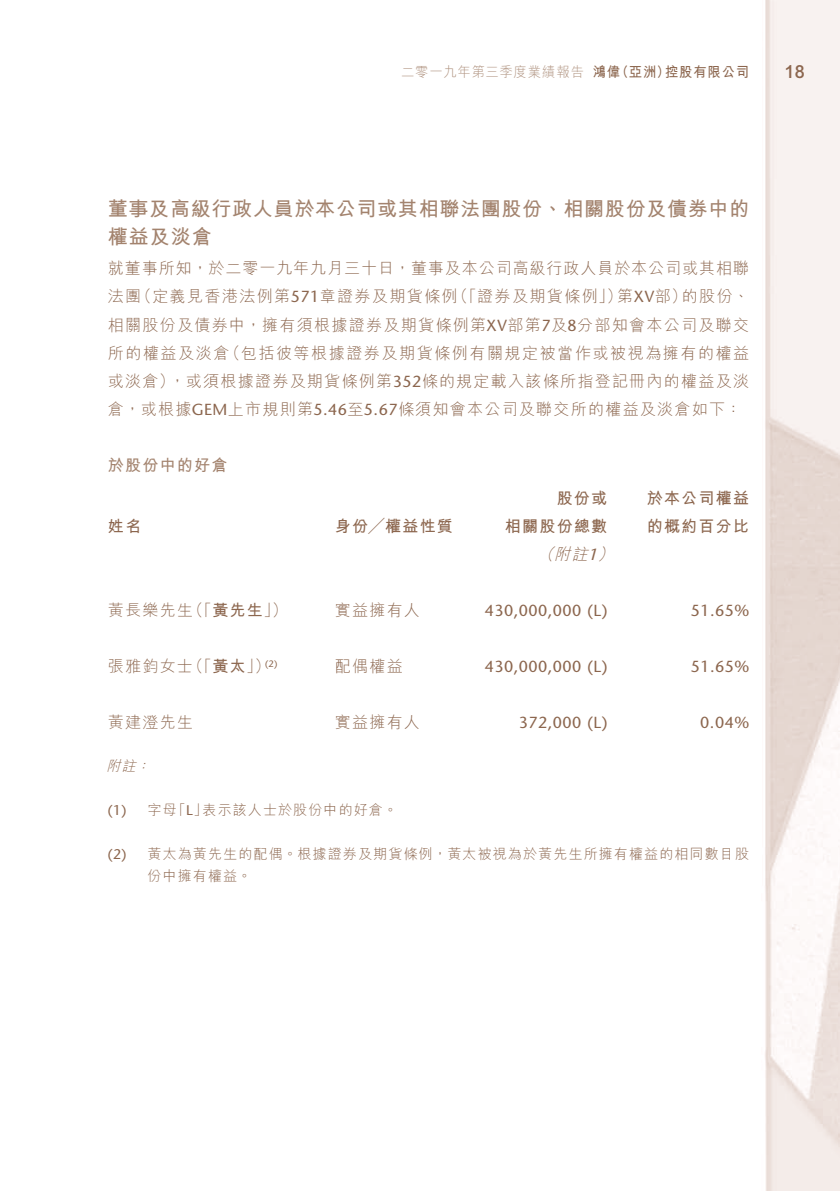
<style>
.page{position:relative;width:840px;height:1191px;background:#fff}
.page>*{position:absolute;margin:0;border:0;box-sizing:border-box;transform-origin:0 0}
.t1{font:700 20px/28px "M Hei HK";letter-spacing:.035em;color:#a3836e}
.t2{font:500 18px "Arial MT Std";color:#8c664e}
.t3{font:300 16px/28px "M Hei HK";letter-spacing:.08em;color:#8c664e}
.t4{font:500 16px "Stone Sans Std";letter-spacing:.03em;color:#8c664e}
.t5{font:300 16px/28px "M Hei HK";letter-spacing:.06em;color:#8c664e;text-align:right}
.t6{font:300 16px "M Hei HK";letter-spacing:.1em;color:#8c664e}
.t7{font:700 16px/28px "M Hei HK";letter-spacing:.08em;color:#8c664e;text-align:right}
.t8{font:700 16px "M Hei HK";letter-spacing:.08em;color:#a3836e}
.t9{font:italic 300 16px "M Hei HK";color:#8c664e}
.t10{font:italic 500 16px "Stone Sans Std";color:#8c664e}
.t11{font:300 14px "M Hei HK";letter-spacing:.08em;color:#8c664e}
.t12{font:300 14px "M Hei HK";letter-spacing:.065em;color:#af927f;scale:.95 1}
.t13{font:700 14px "M Hei HK";letter-spacing:.065em;color:#8c664e;scale:.95 1}
.t14{font:500 14px "Stone Sans Std";color:#8c664e}
.t15{font:italic 300 14px "M Hei HK";color:#8c664e}
.t16{font:500 9.4px "Stone Sans Std";color:#8c664e}
.s1{font-family:"Stone Sans Std";font-weight:500}
.s2{font-weight:700}
</style>
<div class="page">
<img style="left:765px;top:0;width:74px;height:1191px">
<p class="t12" style="left:401px;top:62px;width:194px">二零一九年第三季度業績報告</p>
<p class="t13" style="left:592px;top:62px;width:30px">鴻偉</p>
<p class="t13" style="left:664px;top:62px;width:90px">控股有限公司</p>
<p class="t13" style="left:615px;top:62px;width:59px">（亞洲）</p>
<p class="t2" style="left:784px;top:61px;width:22px">18</p>
<p class="t1" style="left:108px;top:193px;width:642px">董事及高級行政人員於本公司或其相聯法團股份、相關股份及債券中的權益及淡倉</p>
<p class="t5" style="left:108px;top:254px;width:642px">就董事所知，於二零一九年九月三十日，董事及本公司高級行政人員於本公司或其相聯的股份、</p>
<p class="t3" style="left:136px;top:282px;width:323px">（定義見香港法例第<span class="s1">571</span>章證券及期貨條例</p>
<p class="t3" style="left:452px;top:282px;width:172px">（「證券及期貨條例」）</p>
<p class="t3" style="left:617px;top:282px;width:71px">第<span class="s1">XV</span>部）</p>
<p class="t3" style="left:108px;top:282px;width:35px">法團</p>
<p class="t3" style="left:108px;top:310px;width:642px">相關股份及債券中，擁有須根據證券及期貨條例第<span class="s1">XV</span>部第<span class="s1">7</span>及<span class="s1">8</span>分部知會本公司及聯交</p>
<p class="t6" style="left:224px;top:341px;width:526px">（包括彼等根據證券及期貨條例有關規定被當作或被視為擁有的權益</p>
<p class="t3" style="left:169px;top:338px;width:581px;text-indent:-61px">所的權益及淡倉<br>，或須根據證券及期貨條例第<span class="s1">352</span>條的規定載入該條所指登記冊內的權益及淡</p>
<p class="t3" style="left:108px;top:366px;width:635px">或淡倉）<br>倉，或根據<span class="s1">GEM</span>上市規則第<span class="s1">5.46</span>至<span class="s1">5.67</span>條須知會本公司及聯交所的權益及淡倉如下：</p>
<p class="t8" style="left:108px;top:453px;width:121px">於股份中的好倉</p>
<p class="t7" style="left:108px;top:511px;width:35px">姓名</p>
<p class="t7" style="left:334px;top:511px;width:119px">身份╱權益性質</p>
<p class="t3" style="left:187px;top:596px;width:102px">（「<span class="s2">黃先生</span>」）</p>
<p class="t3" style="left:108px;top:596px;width:87px">黃長樂先生</p>
<p class="t3" style="left:334px;top:596px;width:87px">實益擁有人</p>
<p class="t3" style="left:187px;top:652px;width:85px">（「<span class="s2">黃太</span>」）<sup>(</sup></p>
<p class="t3" style="left:108px;top:652px;width:87px">張雅鈞女士</p>
<p class="t16" style="left:268px;top:658px;width:10px">2)</p>
<p class="t3" style="left:334px;top:652px;width:69px">配偶權益</p>
<p class="t3" style="left:108px;top:708px;width:87px">黃建澄先生</p>
<p class="t15" style="left:136px;top:756px;width:20px">：</p>
<p class="t15" style="left:106px;top:756px;width:36px">附註</p>
<p class="t3" style="left:334px;top:708px;width:87px">實益擁有人</p>
<p class="t14" style="left:108px;top:801px;width:20px">1( )</p>
<p class="t11" style="left:147px;top:800px;width:31px">字母</p>
<p class="t11" style="left:202px;top:800px;width:196px">表示該人士於股份中的好倉。</p>
<p class="t11" style="left:172px;top:800px;width:37px">「」<span class="s1">L</span></p>
<p class="t7" style="left:504px;top:483px;width:104px">股份或<br>相關股份總數</p>
<p class="t7" style="left:646px;top:483px;width:104px;text-align:left">於本公司權益的概約百分比</p>
<p class="t9" style="left:554px;top:543px;width:67px">附註 (</p>
<p class="t9" style="left:537px;top:543px;width:23px">（</p>
<p class="t10" style="left:587px;top:545px;width:16px">1</p>
<p class="t4" style="left:484px;top:601px;width:124px">430,000,000 ( (L</p>
<p class="t4" style="left:690px;top:601px;width:60px">51.65%</p>
<p class="t4" style="left:484px;top:657px;width:124px">430,000,000 ( (L</p>
<p class="t4" style="left:690px;top:657px;width:60px">51.65%</p>
<p class="t4" style="left:518px;top:713px;width:90px">372,000 ( (L</p>
<p class="t4" style="left:700px;top:713px;width:50px">0.04%</p>
<p class="t14" style="left:108px;top:845px;width:20px">2( )</p>
<p class="t11" style="left:147px;top:844px;width:602px">黃太為黃先生的配偶。根據證券及期貨條例，黃太被視為於黃先生所擁有權益的相同數目股</p>
<p class="t11" style="left:147px;top:866px;width:105px">份中擁有權益。</p>
</div>
